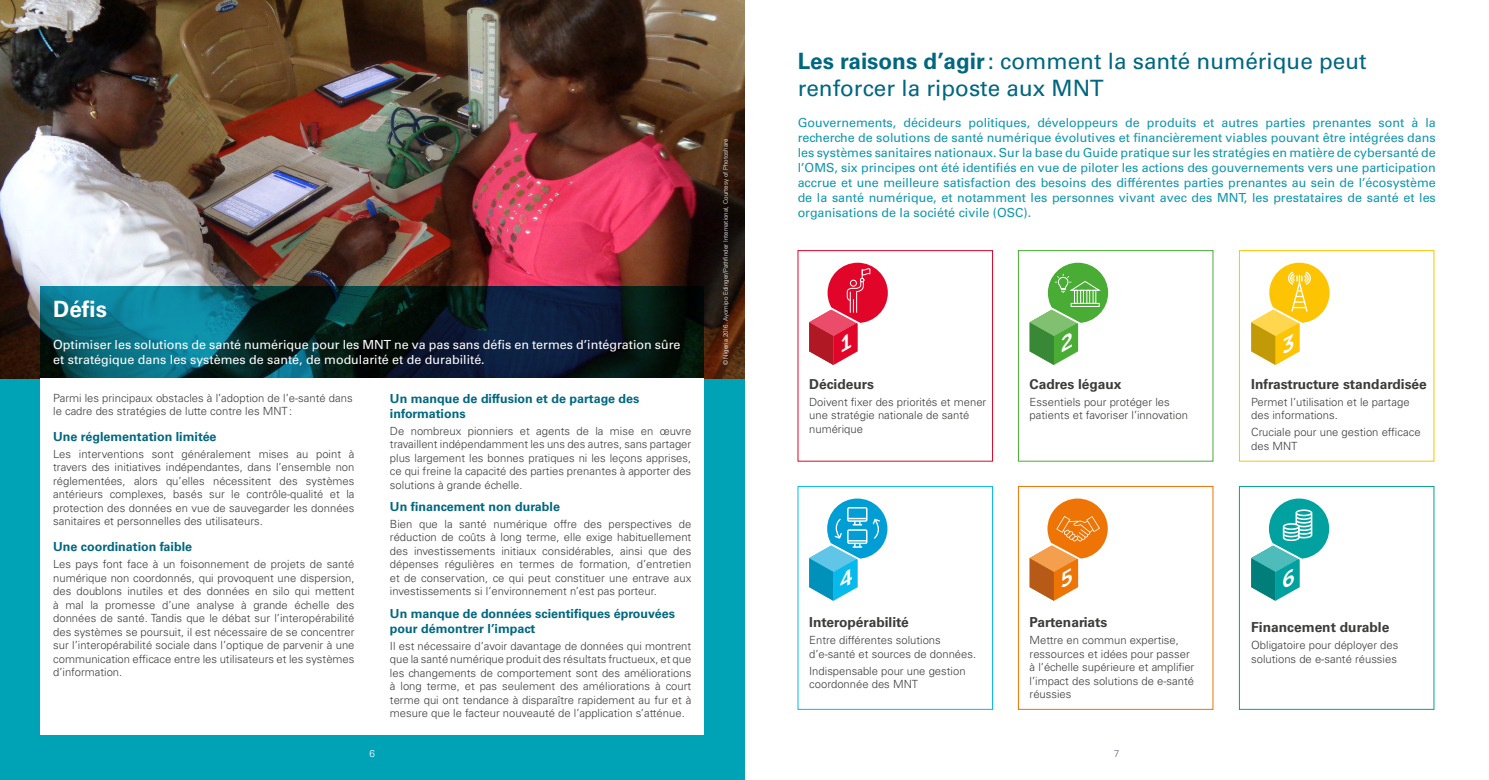
<style>
.page{position:relative;width:1489px;height:780px;background:#fff}
.page>*{position:absolute;margin:0;border:0;box-sizing:border-box;transform-origin:0 0}
.TIT_01{font:22.5px/27px "Univers LT Std";color:#006780}
.TIT_01-2{font:700 22.5px "Univers LT Std";color:#fff}
._1_a_6{font:700 13.75px "Univers LT Std";color:#3c3c3b}
.Intro_azul{font:12.5px/15px "Univers LT Std";color:#0f96ad;text-align:justify}
.subt_3{font:700 12.5px/15px "Univers LT Std";color:#006780}
.Intro_azul-2{font:12.5px/15px "Univers LT Std";color:#fff}
.TXT_sin{font:300 11.25px/13.5px "Univers LT Std";color:#3c3c3b;text-align:justify}
._1_a_6_txt{font:300 11.25px/13.5px "Univers LT Std";color:#3c3c3b}
.t1{font:300 10px "Univers LT Std";color:#fff}
.t2{font:300 10px "Univers LT Std";color:#686492}
.referencia{font:300 6.25px "Univers LT Std";color:#fff}
.s1{font-weight:700}
</style>
<div class="page">
<div style="left:0;top:308px;width:744px;height:472px;background:#00a2b5"></div>
<img style="left:0;top:0;width:744px;height:378px">
<svg style="left:41px;top:286px;width:663px;height:92px"></svg>
<div style="left:1018px;top:250px;width:195px;height:211px;border:1px solid #49ac34"></div>
<div style="left:1018px;top:486px;width:195px;height:223px;border:1px solid #ee7406"></div>
<div style="left:1238px;top:250px;width:195px;height:211px;border:1px solid #fcc402"></div>
<div style="left:1238px;top:486px;width:195px;height:223px;border:1px solid #00a19e"></div>
<div style="left:41px;top:378px;width:663px;height:356px;background:#fff"></div>
<div style="left:1269px;top:263px;width:60px;height:60px;background:#fcc402;border-radius:50%"></div>
<div style="left:827px;top:263px;width:60px;height:60px;background:#e2052a;border-radius:50%"></div>
<div style="left:1047px;top:263px;width:61px;height:60px;background:#49ac34;border-radius:50%"></div>
<div style="left:1086px;top:290px;width:4px;height:14px;border:1px solid #fff"></div>
<div style="left:1080px;top:290px;width:3px;height:14px;border:1px solid #fff"></div>
<div style="left:1073px;top:290px;width:4px;height:14px;border:1px solid #fff"></div>
<svg style="left:1054px;top:274px;width:48px;height:19px"></svg>
<div style="left:827px;top:498px;width:60px;height:60px;background:#009ed4;border-radius:50%"></div>
<div style="left:1047px;top:498px;width:60px;height:60px;background:#ee7406;border-radius:50%"></div>
<div style="left:1268px;top:498px;width:60px;height:60px;background:#00a19e;border-radius:50%"></div>
<svg style="left:809px;top:267px;width:69px;height:98px"></svg>
<svg style="left:1029px;top:300px;width:70px;height:65px"></svg>
<svg style="left:1251px;top:271px;width:69px;height:94px"></svg>
<svg style="left:809px;top:507px;width:71px;height:93px"></svg>
<svg style="left:1029px;top:516px;width:70px;height:84px"></svg>
<svg style="left:1251px;top:509px;width:69px;height:91px"></svg>
<p class="TIT_01-2" style="left:53px;top:296px;width:55px">Défis</p>
<p class="Intro_azul-2" style="left:53px;top:337px;width:629px">Optimiser les solutions de santé numérique pour les MNT ne va pas sans défis en termes d’intégration sûre et stratégique dans les systèmes de santé, de modularité et de durabilité.</p>
<p class="TXT_sin" style="left:53px;top:391px;width:301px">Parmi les principaux obstacles à l’adoption de l’e-santé dans le cadre des stratégies de lutte contre les MNT:</p>
<p class="subt_3" style="left:53px;top:429px;width:165px">Une réglementation limitée</p>
<p class="TXT_sin" style="left:53px;top:447px;width:303px">Les interventions sont généralement mises au point à travers des initiatives indépendantes, dans l’ensemble non réglementées, alors qu’elles nécessitent des systèmes antérieurs complexes, basés sur le contrôle-qualité et la protection des données en vue de sauvegarder les données sanitaires et personnelles des utilisateurs.</p>
<p class="subt_3" style="left:53px;top:539px;width:140px">Une coordination faible</p>
<p class="TXT_sin" style="left:53px;top:557px;width:303px">Les pays font face à un foisonnement de projets de santé numérique non coordonnés, qui provoquent une dispersion, des doublons inutiles et des données en silo qui mettent à mal la promesse d’une analyse à grande échelle des données de santé. Tandis que le débat sur l’interopérabilité des systèmes se poursuit, il est nécessaire de se concentrer sur l’interopérabilité sociale dans l’optique de parvenir à une communication efficace entre les utilisateurs et les systèmes d’information.</p>
<p class="subt_3" style="left:390px;top:391px;width:251px">Un manque de diffusion et de partage des informations</p>
<p class="TXT_sin" style="left:390px;top:424px;width:303px">De nombreux pionniers et agents de la mise en œuvre travaillent indépendamment les uns des autres, sans partager plus largement les bonnes pratiques ni les leçons apprises, ce qui freine la capacité des parties prenantes à apporter des solutions à grande échelle.</p>
<p class="subt_3" style="left:390px;top:499px;width:171px">Un financement non durable</p>
<p class="TXT_sin" style="left:390px;top:517px;width:303px">Bien que la santé numérique offre des perspectives de réduction de coûts à long terme, elle exige habituellement des investissements initiaux considérables, ainsi que des dépenses régulières en termes de formation, d’entretien et de conservation, ce qui peut constituer une entrave aux investissements si l’environnement n’est pas porteur.</p>
<p class="subt_3" style="left:390px;top:605px;width:286px">Un manque de données scientifiques éprouvées pour démontrer l’impact</p>
<p class="TXT_sin" style="left:390px;top:638px;width:303px">Il est nécessaire d’avoir davantage de données qui montrent que la santé numérique produit des résultats fructueux, et que les changements de comportement sont des améliorations à long terme, et pas seulement des améliorations à court terme qui ont tendance à disparaître rapidement au fur et à mesure que le facteur nouveauté de l’application s’atténue.</p>
<p class="referencia" style="left:721px;top:365px;width:228px;rotate:-90deg">© Nigeria 2016. Ayomipo Edinger/Pathfinder International, Courtesy of Photoshare</p>
<p class="TIT_01" style="left:797px;top:48px;width:570px"><span class="s1">Les raisons d’agir</span>: comment la santé numérique peut renforcer la riposte aux MNT</p>
<p class="Intro_azul" style="left:797px;top:115px;width:639px">Gouvernements, décideurs politiques, développeurs de produits et autres parties prenantes sont à la recherche de solutions de santé numérique évolutives et financièrement viables pouvant être intégrées dans les systèmes sanitaires nationaux. Sur la base du Guide pratique sur les stratégies en matière de cybersanté de l’OMS, six principes ont été identifiés en vue de piloter les actions des gouvernements vers une participation accrue et une meilleure satisfaction des besoins des différentes parties prenantes au sein de l’écosystème de la santé numérique, et notamment les personnes vivant avec des MNT, les prestataires de santé et les organisations de la société civile (OSC).</p>
<p class="_1_a_6" style="left:809px;top:375px;width:66px">Décideurs</p>
<p class="_1_a_6_txt" style="left:809px;top:395px;width:179px">Doivent fixer des priorités et mener une stratégie nationale de santé numérique</p>
<p class="_1_a_6" style="left:1029px;top:375px;width:93px">Cadres légaux</p>
<p class="_1_a_6_txt" style="left:1029px;top:395px;width:160px">Essentiels pour protéger les patients et favoriser l’innovation</p>
<p class="_1_a_6" style="left:1251px;top:375px;width:177px">Infrastructure standardisée</p>
<p class="_1_a_6_txt" style="left:1251px;top:395px;width:160px">Permet l’utilisation et le partage des informations.</p>
<p class="_1_a_6_txt" style="left:1251px;top:425px;width:171px">Cruciale pour une gestion efficace des MNT</p>
<p class="_1_a_6" style="left:809px;top:614px;width:101px">Interopérabilité</p>
<p class="_1_a_6_txt" style="left:809px;top:633px;width:168px">Entre différentes solutions d’e-santé et sources de données.</p>
<p class="_1_a_6_txt" style="left:809px;top:664px;width:158px">Indispensable pour une gestion coordonnée des MNT</p>
<p class="_1_a_6" style="left:1029px;top:614px;width:79px">Partenariats</p>
<p class="_1_a_6_txt" style="left:1029px;top:633px;width:166px">Mettre en commun expertise, ressources et idées pour passer à l’échelle supérieure et amplifier l’impact des solutions de e-santé réussies</p>
<p class="_1_a_6" style="left:1251px;top:619px;width:140px">Financement durable</p>
<p class="_1_a_6_txt" style="left:1251px;top:638px;width:149px">Obligatoire pour déployer des solutions de e-santé réussies</p>
<p class="t1" style="left:369px;top:747px;width:7px">6</p>
<p class="t2" style="left:1113px;top:747px;width:7px">7</p>
</div>
